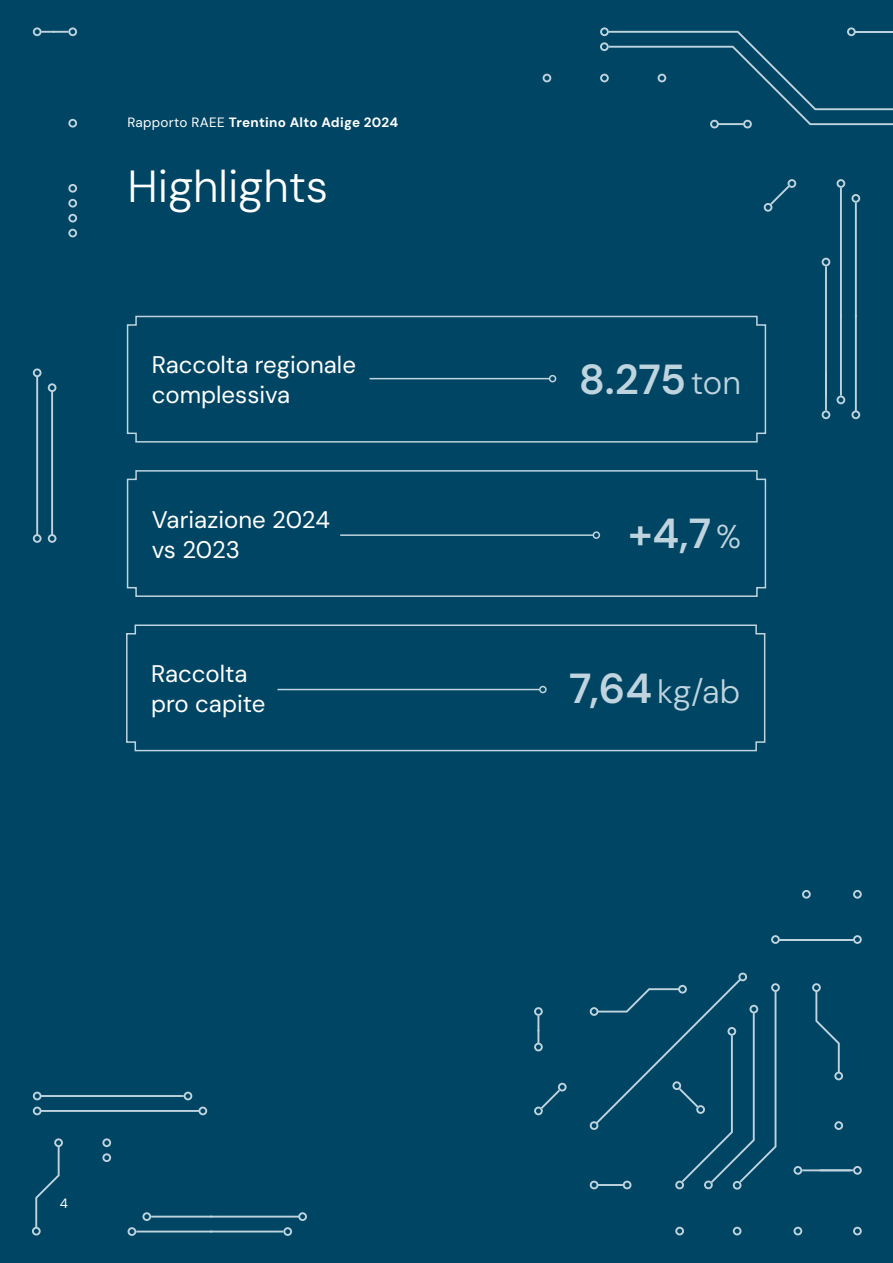
<style>
.page{position:relative;width:893px;height:1263px;background:#004563}
.page>*{position:absolute;margin:0;border:0;box-sizing:border-box;transform-origin:0 0}
.t1{font:300 45px "DM Sans";color:#fff}
.t2{font:600 42px "DM Sans";color:#bfd4de}
.t3{font:300 33px "DM Sans";color:#bfd4de}
.t4{font:24px/30px "DM Sans";color:#fff}
.t5{font:700 13.5px "DM Sans";letter-spacing:.02em;color:#fff}
.t6{font:13.5px "DM Sans";color:#fff}
.s1{font-weight:400}
.s2{font-weight:300;font-size:33px}
.s3{font-weight:600;font-size:42px}
</style>
<div class="page">
<svg style="left:32px;top:1138px;width:31px;height:97px"></svg>
<svg style="left:128px;top:1227px;width:164px;height:9px"></svg>
<svg style="left:142px;top:1212px;width:165px;height:9px"></svg>
<svg style="left:102px;top:1138px;width:9px;height:9px"></svg>
<svg style="left:102px;top:1153px;width:9px;height:9px"></svg>
<svg style="left:33px;top:1106px;width:174px;height:9px"></svg>
<svg style="left:33px;top:1092px;width:159px;height:8px"></svg>
<svg style="left:853px;top:890px;width:9px;height:9px"></svg>
<svg style="left:802px;top:890px;width:9px;height:9px"></svg>
<svg style="left:675px;top:1227px;width:9px;height:8px"></svg>
<svg style="left:733px;top:1227px;width:8px;height:8px"></svg>
<svg style="left:793px;top:1227px;width:9px;height:8px"></svg>
<svg style="left:834px;top:1121px;width:9px;height:9px"></svg>
<svg style="left:534px;top:1083px;width:33px;height:32px"></svg>
<svg style="left:771px;top:935px;width:9px;height:9px"></svg>
<svg style="left:853px;top:935px;width:9px;height:9px"></svg>
<hr style="left:779px;top:938px;width:75px;height:2px;background:#bfd4de">
<svg style="left:589px;top:972px;width:191px;height:218px"></svg>
<svg style="left:812px;top:983px;width:31px;height:97px"></svg>
<svg style="left:793px;top:1166px;width:69px;height:9px"></svg>
<svg style="left:534px;top:1007px;width:9px;height:44px"></svg>
<svg style="left:853px;top:1227px;width:9px;height:8px"></svg>
<svg style="left:543px;top:74px;width:8px;height:8px"></svg>
<svg style="left:764px;top:179px;width:32px;height:33px"></svg>
<svg style="left:836px;top:179px;width:9px;height:225px"></svg>
<svg style="left:822px;top:258px;width:8px;height:161px"></svg>
<svg style="left:851px;top:194px;width:9px;height:225px"></svg>
<svg style="left:600px;top:27px;width:293px;height:102px"></svg>
<svg style="left:68px;top:229px;width:9px;height:8px"></svg>
<svg style="left:68px;top:214px;width:9px;height:8px"></svg>
<svg style="left:68px;top:199px;width:9px;height:9px"></svg>
<svg style="left:68px;top:184px;width:9px;height:9px"></svg>
<svg style="left:68px;top:119px;width:9px;height:9px"></svg>
<svg style="left:33px;top:27px;width:44px;height:9px"></svg>
<svg style="left:33px;top:368px;width:9px;height:175px"></svg>
<svg style="left:48px;top:383px;width:8px;height:160px"></svg>
<svg style="left:126px;top:315px;width:641px;height:128px"></svg>
<svg style="left:126px;top:470px;width:641px;height:127px"></svg>
<svg style="left:126px;top:624px;width:640px;height:128px"></svg>
<hr style="left:370px;top:378px;width:180px;height:1px;background:#bfd4de">
<div style="left:549px;top:375px;width:7px;height:7px;border:2px solid #bfd4de;border-radius:50%"></div>
<hr style="left:340px;top:534px;width:253px;height:2px;background:#bfd4de">
<div style="left:593px;top:531px;width:7px;height:8px;border:2px solid #bfd4de;border-radius:50%"></div>
<p class="t5" style="left:127px;top:114px;width:272px"><span class="s1">Rapporto RAEE</span> Trentino Alto Adige 2024</p>
<p class="t1" style="left:128px;top:159px;width:202px">Highlights</p>
<p class="t4" style="left:152px;top:350px;width:206px">Raccolta regionale complessiva</p>
<p class="t4" style="left:152px;top:504px;width:179px">Variazione 2024</p>
<p class="t4" style="left:152px;top:534px;width:90px">vs 2023</p>
<p class="t4" style="left:151px;top:659px;width:98px">Raccolta</p>
<p class="t4" style="left:151px;top:689px;width:116px">pro capite</p>
<p class="t2" style="left:579px;top:353px;width:164px">8.275<span class="s2">ton</span></p>
<p class="t2" style="left:628px;top:508px;width:114px">+4,7<span class="s2">%</span></p>
<p class="t3" style="left:569px;top:671px;width:173px"><span class="s3">7,64</span>kg/ab</p>
<p class="t6" style="left:60px;top:1195px;width:10px">4</p>
</div>
